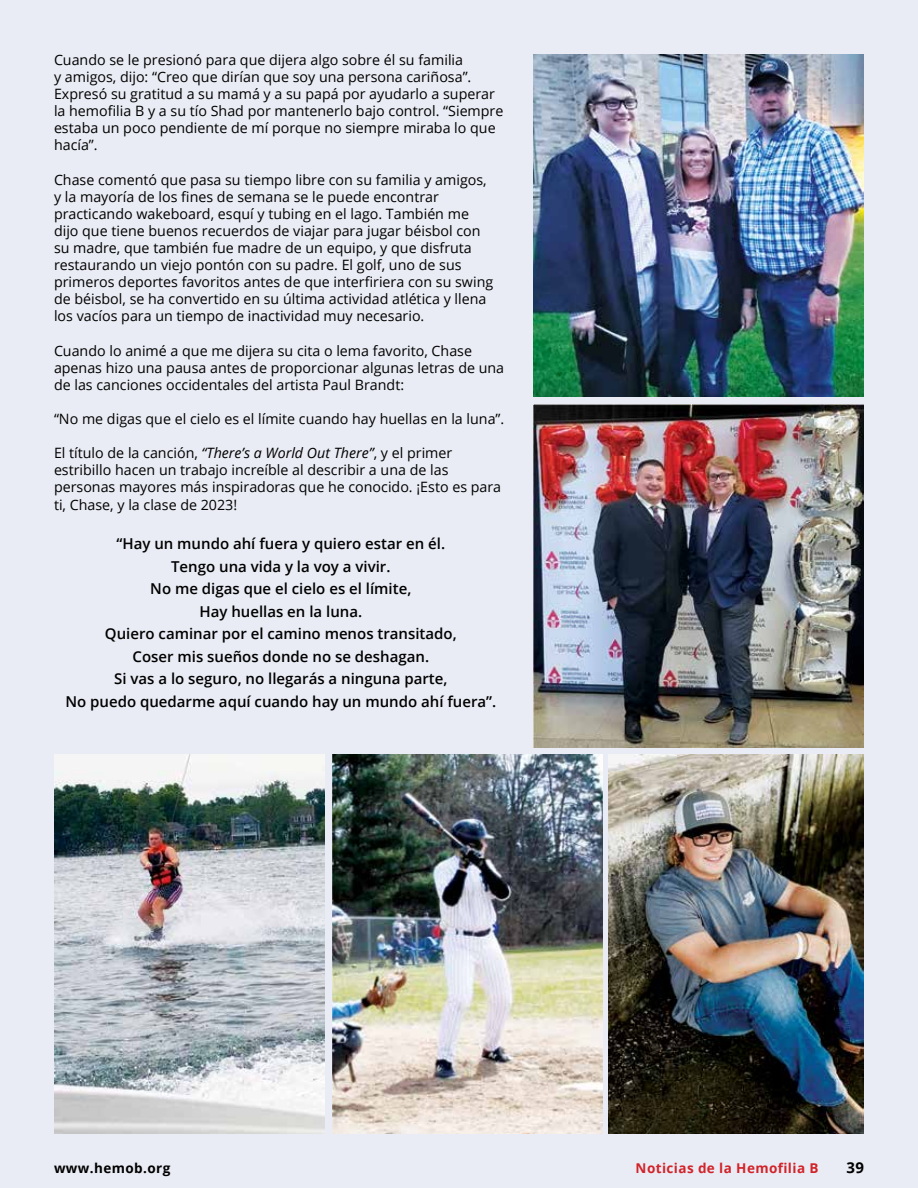
<style>
.page{position:relative;width:918px;height:1188px;background:#e9ecf4}
.page>*{position:absolute;margin:0;border:0;box-sizing:border-box;transform-origin:0 0}
.t1{font:600 15px/22.5px "Open Sans";color:#000;text-align:center}
.t2{font:700 15px "Open Sans";color:#000}
.t3{font:14.25px/17.1px "Open Sans";color:#000}
.t4{font:700 13.5px "Open Sans";letter-spacing:.03em;color:#d2232a}
.t5{font:700 13.5px "Open Sans";letter-spacing:.03em;color:#000}
.s1{font-style:italic}
</style>
<div class="page">
<img style="left:609px;top:755px;width:255px;height:379px">
<img style="left:534px;top:54px;width:330px;height:343px">
<img style="left:534px;top:404px;width:330px;height:343px">
<img style="left:332px;top:755px;width:270px;height:379px">
<img style="left:54px;top:755px;width:270px;height:379px">
<p class="t3" style="left:54px;top:51px;width:451px">Cuando se le presionó para que dijera algo sobre él su familia<br>y amigos, dijo: “Creo que dirían que soy una persona cariñosa”.<br>Expresó su gratitud a su mamá y a su papá por ayudarlo a superar la hemofilia B y a su tío Shad por mantenerlo bajo control. “Siempre estaba un poco pendiente de mí porque no siempre miraba lo que hacía”.</p>
<p class="t3" style="left:54px;top:171px;width:441px">Chase comentó que pasa su tiempo libre con su familia y amigos, y la mayoría de los fines de semana se le puede encontrar practicando wakeboard, esquí y tubing en el lago. También me dijo que tiene buenos recuerdos de viajar para jugar béisbol con su madre, que también fue madre de un equipo, y que disfruta restaurando un viejo pontón con su padre. El golf, uno de sus primeros deportes favoritos antes de que interfiriera con su swing de béisbol, se ha convertido en su última actividad atlética y llena los vacíos para un tiempo de inactividad muy necesario.</p>
<p class="t3" style="left:54px;top:342px;width:452px">Cuando lo animé a que me dijera su cita o lema favorito, Chase apenas hizo una pausa antes de proporcionar algunas letras de una de las canciones occidentales del artista Paul Brandt:</p>
<p class="t3" style="left:54px;top:410px;width:452px">“No me digas que el cielo es el límite cuando hay huellas en la luna”.</p>
<p class="t3" style="left:54px;top:444px;width:449px">El título de la canción, <span class="s1">“There’s a World Out There”</span>, y el primer estribillo hacen un trabajo increíble al describir a una de las personas mayores más inspiradoras que he conocido. ¡Esto es para ti, Chase, y la clase de 2023!</p>
<p class="t1" style="left:65px;top:532px;width:432px">“Hay un mundo ahí fuera y quiero estar en él.<br>Tengo una vida y la voy a vivir.<br>No me digas que el cielo es el límite,<br>Hay huellas en la luna.<br>Quiero caminar por el camino menos transitado,<br>Coser mis sueños donde no se deshagan.<br>Si vas a lo seguro, no llegarás a ninguna parte,<br>No puedo quedarme aquí cuando hay un mundo ahí fuera”.</p>
<p class="t5" style="left:54px;top:1158px;width:118px">www.hemob.org</p>
<p class="t4" style="left:636px;top:1158px;width:184px">Noticias de la Hemofilia B</p>
<p class="t2" style="left:846px;top:1157px;width:19px">39</p>
</div>
